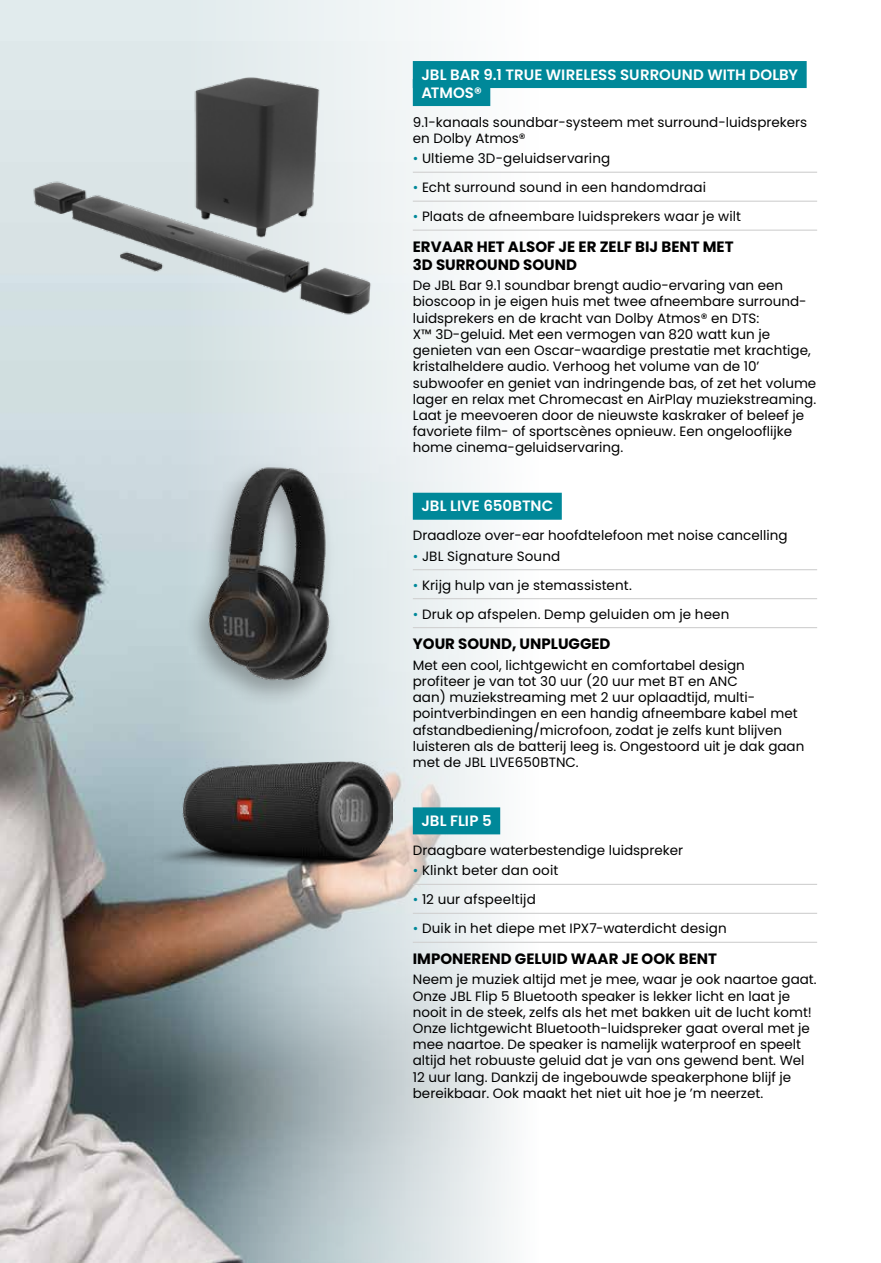
<style>
.page{position:relative;width:881px;height:1263px;background:#fff}
.page>*{position:absolute;margin:0;border:0;box-sizing:border-box;transform-origin:0 0}
.t1{font:700 15px/18px "Poppins";color:#000}
.t2{font:600 15px/18px "Poppins";color:#fff}
.t3{font:13.5px/16.2px "Poppins";color:#000}
.s1{color:#089}
</style>
<div class="page">
<img style="left:0;top:0;width:538px;height:1263px">
<div style="left:412px;top:61px;width:394px;height:27px;background:#089"></div>
<div style="left:412px;top:79px;width:78px;height:27px;background:#089"></div>
<hr style="left:412px;top:172px;width:404px;height:1px;background:#d0d0d0">
<hr style="left:412px;top:201px;width:404px;height:1px;background:#d0d0d0">
<hr style="left:412px;top:230px;width:404px;height:1px;background:#d0d0d0">
<div style="left:412px;top:493px;width:149px;height:27px;background:#089"></div>
<hr style="left:412px;top:569px;width:404px;height:1px;background:#d0d0d0">
<hr style="left:412px;top:598px;width:404px;height:1px;background:#d0d0d0">
<hr style="left:412px;top:627px;width:404px;height:1px;background:#d0d0d0">
<div style="left:412px;top:807px;width:88px;height:27px;background:#089"></div>
<hr style="left:412px;top:884px;width:404px;height:1px;background:#d0d0d0">
<hr style="left:412px;top:913px;width:404px;height:1px;background:#d0d0d0">
<hr style="left:412px;top:942px;width:404px;height:1px;background:#d0d0d0">
<div style="left:183px;top:459px;width:156px;height:249px;background:#000;opacity:.3"></div>
<img style="left:197px;top:462px;width:144px;height:223px">
<img style="left:28px;top:63px;width:355px;height:260px">
<img style="left:145px;top:761px;width:247px;height:107px">
<p class="t2" style="left:421px;top:65px;width:378px">JBL BAR 9.1 TRUE WIRELESS SURROUND WITH DOLBY<br>ATMOS®</p>
<p class="t3" style="left:412px;top:114px;width:396px">9.1-kanaals soundbar-systeem met surround-luidsprekers en Dolby Atmos®</p>
<p class="t3" style="left:412px;top:150px;width:199px"><span class="s1">•</span> Ultieme 3D-geluidservaring</p>
<p class="t3" style="left:412px;top:179px;width:294px"><span class="s1">•</span> Echt surround sound in een handomdraai</p>
<p class="t3" style="left:412px;top:208px;width:329px"><span class="s1">•</span> Plaats de afneembare luidsprekers waar je wilt</p>
<p class="t1" style="left:412px;top:238px;width:322px">ERVAAR HET ALSOF JE ER ZELF BIJ BENT MET<br>3D SURROUND SOUND</p>
<p class="t3" style="left:412px;top:277px;width:405px">De JBL Bar 9.1 soundbar brengt audio-ervaring van een bioscoop in je eigen huis met twee afneembare surround&shy;luidsprekers en de kracht van Dolby Atmos® en DTS:<br>X™ 3D-geluid. Met een vermogen van 820 watt kun je genieten van een Oscar-waardige prestatie met krachtige, kristalheldere audio. Verhoog het volume van de 10’ subwoofer en geniet van indringende bas, of zet het volume lager en relax met Chromecast en AirPlay muziekstreaming.<br>Laat je meevoeren door de nieuwste kaskraker of beleef je favoriete film- of sportscènes opnieuw. Een ongelooflijke home cinema-geluidservaring.</p>
<p class="t2" style="left:421px;top:497px;width:133px">JBL LIVE 650BTNC</p>
<p class="t3" style="left:412px;top:527px;width:376px">Draadloze over-ear hoofdtelefoon met noise cancelling</p>
<p class="t3" style="left:412px;top:548px;width:149px"><span class="s1">•</span> JBL Signature Sound</p>
<p class="t3" style="left:412px;top:577px;width:220px"><span class="s1">•</span> Krijg hulp van je stemassistent.</p>
<p class="t3" style="left:412px;top:606px;width:318px"><span class="s1">•</span> Druk op afspelen. Demp geluiden om je heen</p>
<p class="t1" style="left:412px;top:635px;width:199px">YOUR SOUND, UNPLUGGED</p>
<p class="t3" style="left:412px;top:657px;width:393px">Met een cool, lichtgewicht en comfortabel design profiteer je van tot 30 uur (20 uur met BT en ANC<br>aan) muziekstreaming met 2 uur oplaadtijd, multi&shy;pointverbindingen en een handig afneembare kabel met afstandbediening/microfoon, zodat je zelfs kunt blijven luisteren als de batterij leeg is. Ongestoord uit je dak gaan met de JBL LIVE650BTNC.</p>
<p class="t2" style="left:421px;top:812px;width:72px">JBL FLIP 5</p>
<p class="t3" style="left:412px;top:842px;width:272px">Draagbare waterbestendige luidspreker</p>
<p class="t3" style="left:412px;top:862px;width:147px"><span class="s1">•</span> Klinkt beter dan ooit</p>
<p class="t3" style="left:412px;top:891px;width:124px"><span class="s1">•</span> 12 uur afspeeltijd</p>
<p class="t3" style="left:412px;top:920px;width:315px"><span class="s1">•</span> Duik in het diepe met IPX7-waterdicht design</p>
<p class="t1" style="left:412px;top:950px;width:305px">IMPONEREND GELUID WAAR JE OOK BENT</p>
<p class="t3" style="left:412px;top:972px;width:405px">Neem je muziek altijd met je mee, waar je ook naartoe gaat.<br>Onze JBL Flip 5 Bluetooth speaker is lekker licht en laat je nooit in de steek, zelfs als het met bakken uit de lucht komt!<br>Onze lichtgewicht Bluetooth-luidspreker gaat overal met je mee naartoe. De speaker is namelijk waterproof en speelt altijd het robuuste geluid dat je van ons gewend bent. Wel 12 uur lang. Dankzij de ingebouwde speakerphone blijf je bereikbaar. Ook maakt het niet uit hoe je ’m neerzet.</p>
</div>
